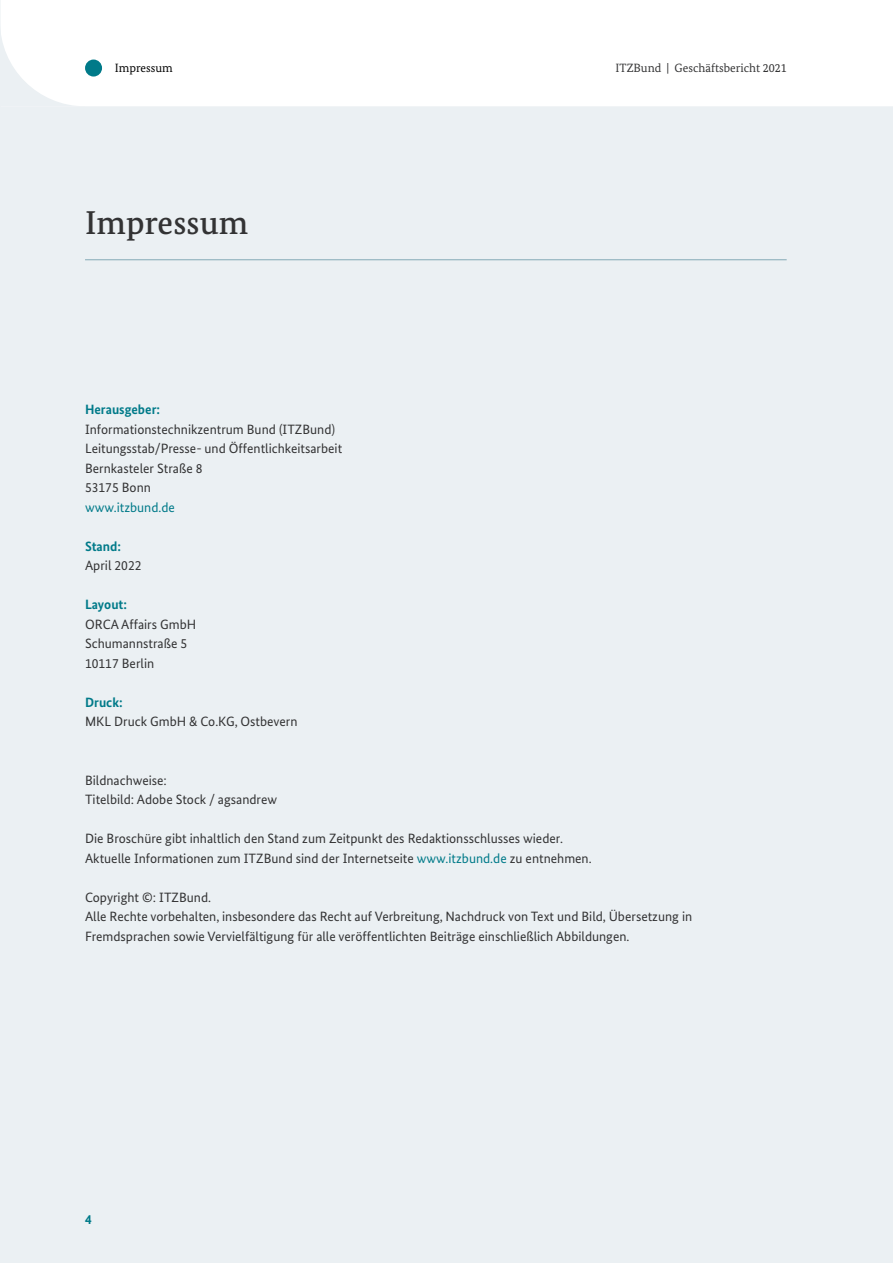
<style>
.page{position:relative;width:893px;height:1263px;background:#fff}
.page>*{position:absolute;margin:0;border:0;box-sizing:border-box;transform-origin:0 0}
.t1{font:500 33px "Bundes Serif";letter-spacing:.005em;color:#333334}
.t2{font:13.5px/19.5px "Bundes Sans";color:#333334}
.t3{font:700 13.5px "Bundes Sans";color:#007a89}
.t4{font:13.5px "Bundes Sans";color:#007a89}
.t5{font:12px "Bundes Serif";color:#333334}
.t6{font:12px "Bundes Serif";color:#000}
.s1{color:#007a89}
</style>
<div class="page">
<div style="left:0;top:106px;width:893px;height:1157px;background:#ebf0f3"></div>
<div style="left:0;top:1191px;width:85px;height:72px;background:#ebf0f3"></div>
<svg style="left:0;top:21px;width:73px;height:85px"></svg>
<div style="left:85px;top:60px;width:17px;height:17px;background:#007a89;border-radius:50%"></div>
<hr style="left:85px;top:259px;width:702px;height:1px;background:#83a9b5">
<p class="t6" style="left:115px;top:61px;width:59px">Impressum</p>
<p class="t5" style="left:615px;top:61px;width:173px">ITZBund | Geschäftsbericht 2021</p>
<h2 class="t1" style="left:85px;top:202px;width:165px">Impressum</h2>
<h3 class="t3" style="left:85px;top:402px;width:77px">Herausgeber:</h3>
<p class="t2" style="left:85px;top:419px;width:252px">Informationstechnikzentrum Bund (ITZBund)</p>
<p class="t2" style="left:85px;top:439px;width:259px">Leitungsstab/Presse- und Öffentlichkeitsarbeit</p>
<p class="t2" style="left:85px;top:458px;width:119px">Bernkasteler Straße 8</p>
<p class="t2" style="left:85px;top:478px;width:67px">53175 Bonn</p>
<p class="t4" style="left:85px;top:499px;width:91px">www.itzbund.de</p>
<h3 class="t3" style="left:85px;top:538px;width:38px">Stand:</h3>
<p class="t2" style="left:85px;top:556px;width:58px">April 2022</p>
<h3 class="t3" style="left:85px;top:597px;width:44px">Layout:</h3>
<p class="t2" style="left:85px;top:614px;width:113px">ORCA Affairs GmbH</p>
<p class="t2" style="left:85px;top:634px;width:104px">Schumannstraße 5</p>
<p class="t2" style="left:85px;top:653px;width:71px">10117 Berlin</p>
<h3 class="t3" style="left:85px;top:694px;width:39px">Druck:</h3>
<p class="t2" style="left:85px;top:712px;width:214px">MKL Druck GmbH &amp; Co.KG, Ostbevern</p>
<p class="t2" style="left:85px;top:770px;width:83px">Bildnachweise:</p>
<p class="t2" style="left:85px;top:790px;width:194px">Titelbild: Adobe Stock / agsandrew</p>
<p class="t2" style="left:85px;top:829px;width:479px">Die Broschüre gibt inhaltlich den Stand zum Zeitpunkt des Redaktionsschlusses wieder.</p>
<p class="t2" style="left:85px;top:848px;width:508px">Aktuelle Informationen zum ITZBund sind der Internetseite <span class="s1">www.itzbund.de</span> zu entnehmen.</p>
<p class="t2" style="left:85px;top:887px;width:128px">Copyright ©: ITZBund.</p>
<p class="t2" style="left:85px;top:907px;width:609px">Alle Rechte vorbehalten, insbesondere das Recht auf Verbreitung, Nachdruck von Text und Bild, Übersetzung in<br>Fremdsprachen sowie Vervielfältigung für alle veröffentlichten Beiträge einschließlich Abbildungen.</p>
<p class="t3" style="left:85px;top:1211px;width:8px">4</p>
</div>
